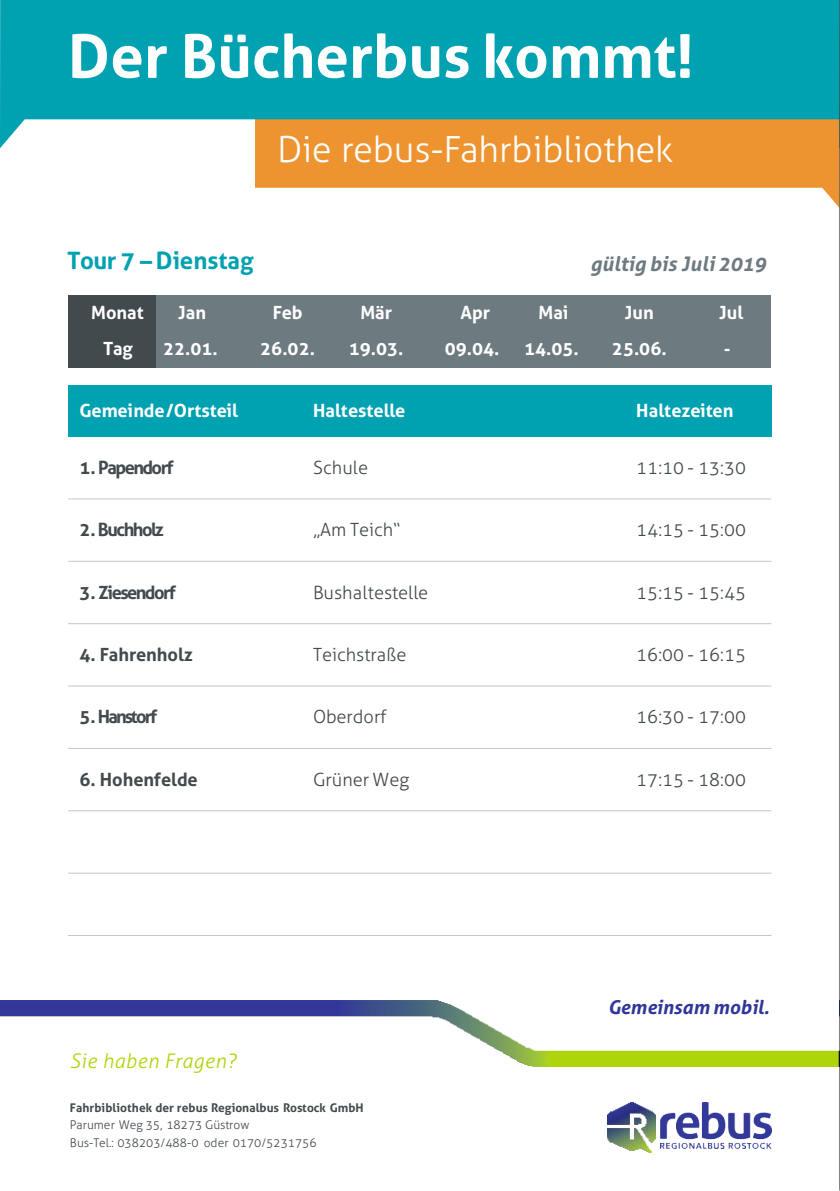
<style>
.page{position:relative;width:840px;height:1191px;background:#fff}
.page>*{position:absolute;margin:0;border:0;box-sizing:border-box;transform-origin:0 0}
.t1{font:700 60px "Aller";color:#fff}
.t2{font:300 36px "Aller";letter-spacing:-.005em;color:#fff}
.t3{font:700 24px "Aller";letter-spacing:-.005em;color:#00a1b0}
.t4{font:italic 700 20.2px "Aller";color:#6d7a80}
.t5{font:italic 300 20.2px "Aller";letter-spacing:.02em;color:#aed40a}
.t6{font:italic 700 19.2px "Aller";letter-spacing:-.01em;color:#313799}
.t7{font:300 18.2px "Aller";letter-spacing:.005em;color:#424a4e}
.t8{font:700 18.2px "Aller";letter-spacing:.005em;color:#fff}
.t9{font:700 18.2px "Aller";letter-spacing:-.08em;color:#424a4e}
.t10{font:700 18.2px "Aller";letter-spacing:-.005em;color:#424a4e}
.t11{font:700 18.2px "Aller";letter-spacing:-.01em;color:#424a4e}
.t12{font:700 18.2px "Aller";letter-spacing:-.105em;color:#424a4e}
.t13{font:300 12px "Aller";color:#424a4e}
.t14{font:700 12px "Aller";color:#424a4e}
</style>
<div class="page">
<svg style="left:255px;top:148px;width:584px;height:59px;fill:#ed9430"></svg>
<div style="left:68px;top:386px;width:208px;height:51px;background:#00a1b0"></div>
<div style="left:276px;top:386px;width:295px;height:51px;background:#00a1b0"></div>
<div style="left:571px;top:386px;width:200px;height:51px;background:#00a1b0"></div>
<hr style="left:68px;top:498px;width:703px;height:1px;background:#c6c6c5">
<hr style="left:68px;top:561px;width:703px;height:1px;background:#c6c6c5">
<hr style="left:68px;top:623px;width:703px;height:1px;background:#c6c6c5">
<hr style="left:68px;top:685px;width:703px;height:1px;background:#c6c6c5">
<hr style="left:68px;top:748px;width:703px;height:1px;background:#c6c6c5">
<hr style="left:68px;top:810px;width:703px;height:1px;background:#c6c6c5">
<hr style="left:68px;top:873px;width:703px;height:1px;background:#c6c6c5">
<hr style="left:68px;top:935px;width:703px;height:1px;background:#c6c6c5">
<svg style="left:0;top:0;width:839px;height:148px;background:#2ea4a3"></svg>
<div style="left:68px;top:295px;width:88px;height:37px;background:#424a4e"></div>
<div style="left:156px;top:295px;width:85px;height:37px;background:#6d7a80"></div>
<div style="left:241px;top:295px;width:93px;height:37px;background:#6d7a80"></div>
<div style="left:334px;top:295px;width:86px;height:37px;background:#6d7a80"></div>
<div style="left:420px;top:295px;width:87px;height:37px;background:#6d7a80"></div>
<div style="left:507px;top:295px;width:88px;height:37px;background:#6d7a80"></div>
<div style="left:595px;top:295px;width:88px;height:37px;background:#6d7a80"></div>
<div style="left:683px;top:295px;width:88px;height:37px;background:#6d7a80"></div>
<div style="left:68px;top:332px;width:88px;height:35px;background:#424a4e"></div>
<div style="left:156px;top:332px;width:85px;height:35px;background:#6d7a80"></div>
<div style="left:241px;top:332px;width:93px;height:35px;background:#6d7a80"></div>
<div style="left:334px;top:332px;width:86px;height:35px;background:#6d7a80"></div>
<div style="left:420px;top:332px;width:87px;height:35px;background:#6d7a80"></div>
<div style="left:507px;top:332px;width:88px;height:35px;background:#6d7a80"></div>
<div style="left:595px;top:332px;width:88px;height:35px;background:#6d7a80"></div>
<div style="left:683px;top:332px;width:88px;height:35px;background:#6d7a80"></div>
<img style="left:0;top:1000px;width:839px;height:67px">
<img style="left:607px;top:1102px;width:48px;height:50px">
<img style="left:660px;top:1102px;width:111px;height:46px">
<hr style="left:839px;top:0;width:1px;height:1190px;background:#171818">
<h2 class="t1" style="left:68px;top:19px;width:627px">Der Bücherbus kommt!</h2>
<p class="t2" style="left:277px;top:128px;width:397px">Die rebus-Fahrbibliothek</p>
<p class="t3" style="left:67px;top:246px;width:188px">Tour 7 – Dienstag</p>
<p class="t4" style="left:590px;top:251px;width:177px">gültig bis Juli 2019</p>
<p class="t8" style="left:91px;top:302px;width:54px">Monat</p>
<p class="t8" style="left:178px;top:302px;width:29px">Jan</p>
<p class="t8" style="left:273px;top:302px;width:31px">Feb</p>
<p class="t8" style="left:360px;top:302px;width:33px">Mär</p>
<p class="t8" style="left:460px;top:302px;width:31px">Apr</p>
<p class="t8" style="left:538px;top:302px;width:32px">Mai</p>
<p class="t8" style="left:625px;top:302px;width:30px">Jun</p>
<p class="t8" style="left:719px;top:302px;width:26px">Jul</p>
<p class="t8" style="left:103px;top:337px;width:31px">Tag</p>
<p class="t8" style="left:163px;top:337px;width:56px">22.01.</p>
<p class="t8" style="left:260px;top:337px;width:56px">26.02.</p>
<p class="t8" style="left:349px;top:337px;width:56px">19.03.</p>
<p class="t8" style="left:445px;top:337px;width:56px">09.04.</p>
<p class="t8" style="left:524px;top:337px;width:56px">14.05.</p>
<p class="t8" style="left:612px;top:337px;width:56px">25.06.</p>
<p class="t8" style="left:724px;top:337px;width:8px">-</p>
<p class="t8" style="left:80px;top:399px;width:160px">Gemeinde/Ortsteil</p>
<p class="t8" style="left:313px;top:399px;width:94px">Haltestelle</p>
<p class="t8" style="left:636px;top:399px;width:99px">Haltezeiten</p>
<p class="t9" style="left:80px;top:456px;width:96px">1. Papendorf</p>
<p class="t7" style="left:313px;top:457px;width:57px">Schule</p>
<p class="t7" style="left:636px;top:457px;width:111px">11:10 - 13:30</p>
<p class="t9" style="left:80px;top:519px;width:86px">2. Buchholz</p>
<p class="t7" style="left:313px;top:519px;width:89px">„Am Teich“</p>
<p class="t7" style="left:636px;top:519px;width:111px">14:15 - 15:00</p>
<p class="t9" style="left:80px;top:581px;width:98px">3. Ziesendorf</p>
<p class="t7" style="left:313px;top:581px;width:117px">Bushaltestelle</p>
<p class="t7" style="left:636px;top:581px;width:111px">15:15 - 15:45</p>
<p class="t10" style="left:80px;top:643px;width:115px">4. Fahrenholz</p>
<p class="t7" style="left:313px;top:644px;width:95px">Teichstraße</p>
<p class="t7" style="left:636px;top:644px;width:111px">16:00 - 16:15</p>
<p class="t12" style="left:80px;top:706px;width:79px">5. Hanstorf</p>
<p class="t7" style="left:313px;top:706px;width:75px">Oberdorf</p>
<p class="t7" style="left:636px;top:706px;width:111px">16:30 - 17:00</p>
<p class="t11" style="left:80px;top:768px;width:120px">6. Hohenfelde</p>
<p class="t7" style="left:313px;top:768px;width:98px">Grüner Weg</p>
<p class="t7" style="left:636px;top:768px;width:111px">17:15 - 18:00</p>
<p class="t5" style="left:70px;top:1049px;width:168px">Sie haben Fragen?</p>
<p class="t14" style="left:70px;top:1100px;width:295px">Fahrbibliothek der rebus Regionalbus Rostock GmbH</p>
<p class="t13" style="left:70px;top:1117px;width:181px">Parumer Weg 35, 18273 Güstrow</p>
<p class="t13" style="left:70px;top:1135px;width:248px">Bus-Tel.: 038203/488-0 oder 0170/5231756</p>
<p class="t6" style="left:608px;top:995px;width:163px">Gemeinsam mobil.</p>
</div>
